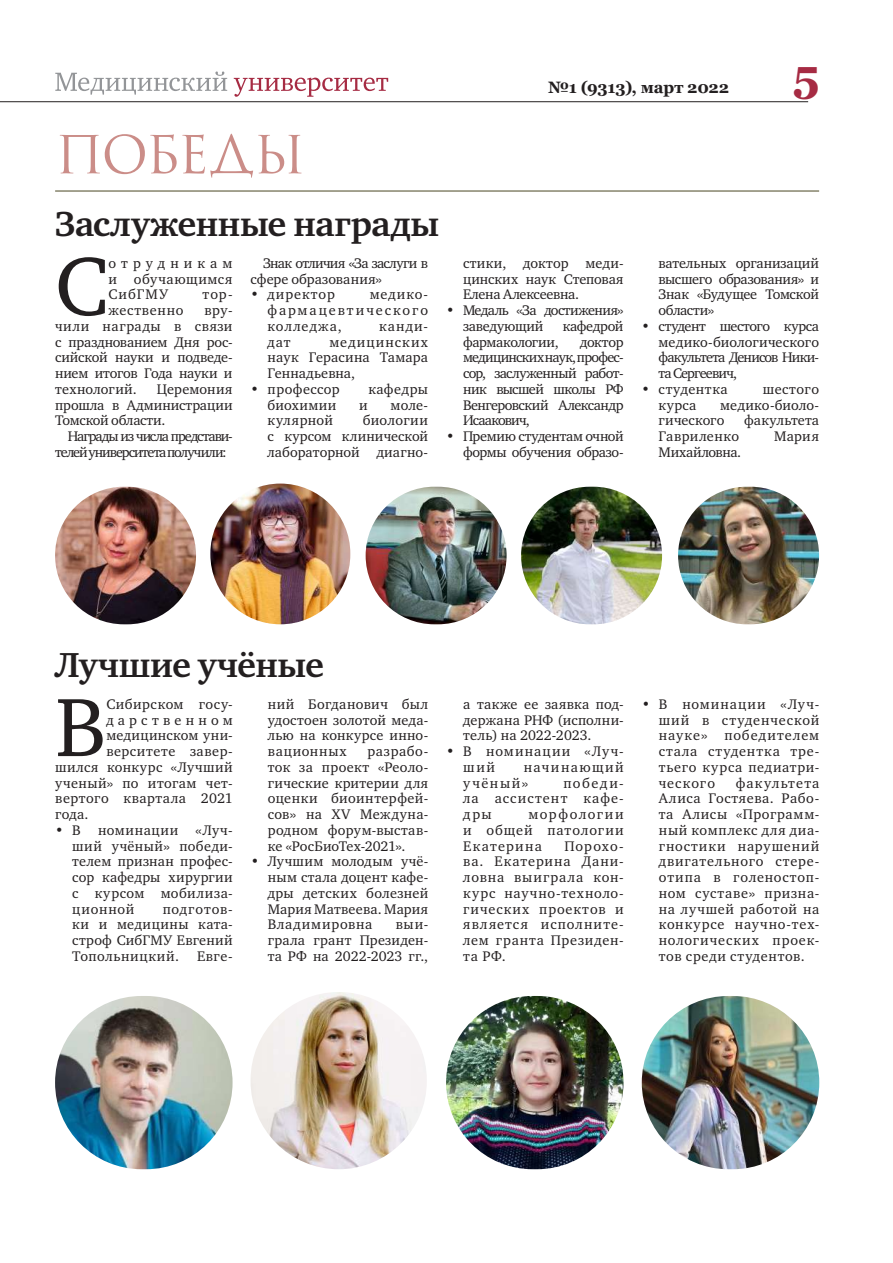
<style>
.page{position:relative;width:893px;height:1263px;background:#fff}
.page>*{position:absolute;margin:0;border:0;box-sizing:border-box;transform-origin:0 0}
.t1{font:84.6px "Charter C";color:#231f20}
.t2{font:51px "Romul";letter-spacing:-.05em;color:#cb8d88}
.t3{font:700 45px "Georgia";color:#a62b43}
.t4{font:700 35.7px "Charter C";letter-spacing:-.01em;color:#231f20}
.t5{font:700 16.5px "Georgia";letter-spacing:-.015em;color:#231f20}
.t6{font:14.25px/15.8px "Charter C";letter-spacing:.02em;color:#231f20;text-align:justify}
.t7{font:14.25px/15.8px "Charter C";letter-spacing:-.025em;color:#231f20}
.t8{font:14.25px/15.8px "Charter C";letter-spacing:-.02em;color:#231f20}
.t9{font:14.25px/15.8px "Charter C";letter-spacing:-.07em;color:#231f20}
.t10{font:14.25px/15.8px "Charter C";letter-spacing:.08em;color:#231f20}
.t11{font:14.25px "Charter C";letter-spacing:.045em;color:#231f20}
.t12{font:14.25px/15.8px "Charter C";letter-spacing:.105em;color:#231f20}
.t13{font:14.25px "Charter C";letter-spacing:.04em;color:#231f20}
.t14{font:14.25px "Charter C";letter-spacing:.295em;color:#231f20}
.t15{font:14.25px "Charter C";letter-spacing:.07em;color:#231f20}
</style>
<div class="page">
<hr style="left:0;top:101px;width:808px;height:1px;background:#231f20">
<svg style="left:234px;top:78px;width:154px;height:19px"></svg>
<svg style="left:55px;top:72px;width:172px;height:23px"></svg>
<hr style="left:55px;top:190px;width:764px;height:2px;background:#86846c">
<img style="left:251px;top:992px;width:176px;height:177px;border-radius:88px">
<img style="left:210px;top:484px;width:140px;height:140px;border-radius:70px">
<img style="left:55px;top:996px;width:178px;height:173px;border-radius:87px">
<img style="left:55px;top:487px;width:141px;height:137px;border-radius:69px">
<img style="left:642px;top:996px;width:177px;height:173px;border-radius:87px">
<img style="left:521px;top:487px;width:141px;height:137px;border-radius:69px">
<img style="left:678px;top:487px;width:141px;height:137px;border-radius:69px">
<img style="left:446px;top:996px;width:178px;height:173px;border-radius:87px">
<img style="left:366px;top:487px;width:141px;height:137px;border-radius:69px">
<h2 class="t2" style="left:55px;top:125px;width:251px">Победы</h2>
<p class="t5" style="left:548px;top:77px;width:182px">№1 (9313), март 2022</p>
<h3 class="t3" style="left:793px;top:46px;width:28px">5</h3>
<h3 class="t4" style="left:55px;top:205px;width:386px">Заслуженные награды</h3>
<h1 class="t1" style="left:55px;top:240px;width:55px">С</h1>
<p class="t6" style="left:109px;top:255px;width:125px">отрудникам и обучающимся СибГМУ</p>
<p class="t6" style="left:203px;top:287px;width:31px">тор-</p>
<p class="t6" style="left:55px;top:302px;width:179px;text-indent:149px">вру&shy;чили награды в связи с празднованием Дня рос&shy;сийской науки и подведе&shy;нием итогов Года науки и технологий.</p>
<p class="t11" style="left:109px;top:302px;width:76px">жественно</p>
<p class="t6" style="left:55px;top:381px;width:179px;text-indent:102px">Церемония прошла в Администрации Томской области.</p>
<p class="t9" style="left:55px;top:428px;width:179px;text-indent:13px">Награды из числа представи&shy;телей университета получили:</p>
<p class="t8" style="left:251px;top:255px;width:179px;text-indent:13px">Знак отличия «За заслуги в сфере образования»</p>
<p class="t15" style="left:251px;top:287px;width:86px">• директор</p>
<p class="t6" style="left:268px;top:287px;width:162px;text-indent:102px">медико&shy;фармацевтического колледжа,</p>
<p class="t6" style="left:379px;top:318px;width:50px">канди-</p>
<p class="t6" style="left:268px;top:334px;width:162px;text-indent:62px">медицинских наук Герасина Тамара Геннадьевна,</p>
<p class="t6" style="left:251px;top:381px;width:91px">• профессор</p>
<p class="t6" style="left:368px;top:381px;width:61px">кафедры</p>
<p class="t6" style="left:268px;top:397px;width:70px">биохимии</p>
<p class="t6" style="left:359px;top:397px;width:10px">и</p>
<p class="t6" style="left:391px;top:397px;width:39px">моле-</p>
<p class="t6" style="left:268px;top:413px;width:67px">кулярной</p>
<p class="t6" style="left:268px;top:334px;width:24px">дат</p>
<p class="t6" style="left:268px;top:413px;width:162px;text-indent:95px">биологии с курсом клинической лабораторной диагно-</p>
<p class="t6" style="left:463px;top:255px;width:162px">стики, доктор меди&shy;цинских наук Степовая Елена Алексеевна.</p>
<p class="t7" style="left:463px;top:302px;width:162px;text-indent:-17px">• Медаль «За достижения» заведующий</p>
<p class="t8" style="left:563px;top:318px;width:62px">кафедрой</p>
<p class="t7" style="left:463px;top:334px;width:97px">фармакологии,</p>
<p class="t6" style="left:463px;top:334px;width:162px;text-indent:117px">доктор медицинских наук, профес&shy;сор, заслуженный работ&shy;ник высшей школы РФ Венгеровский Александр Исаакович,</p>
<p class="t7" style="left:446px;top:428px;width:179px;text-align:right">• Премию студентам очной формы обучения образо-</p>
<p class="t6" style="left:659px;top:255px;width:162px">вательных организаций высшего образования» и Знак «Будущее Томской области»</p>
<p class="t6" style="left:659px;top:318px;width:162px;text-indent:-17px">• студент шестого курса медико-биологического факультета Денисов Ники&shy;та Сергеевич,</p>
<p class="t11" style="left:642px;top:381px;width:88px">• студентка</p>
<p class="t6" style="left:763px;top:381px;width:58px">шестого</p>
<p class="t6" style="left:659px;top:397px;width:39px">курса</p>
<p class="t6" style="left:659px;top:397px;width:162px;text-indent:62px">медико-биоло&shy;гического</p>
<p class="t6" style="left:744px;top:413px;width:76px">факультета</p>
<p class="t6" style="left:659px;top:428px;width:82px">Гавриленко</p>
<p class="t6" style="left:774px;top:428px;width:47px">Мария</p>
<p class="t8" style="left:659px;top:444px;width:84px">Михайловна.</p>
<h3 class="t4" style="left:55px;top:646px;width:270px">Лучшие учёные</h3>
<h1 class="t1" style="left:55px;top:681px;width:53px">В</h1>
<p class="t6" style="left:106px;top:696px;width:128px">Сибирском госу-</p>
<p class="t14" style="left:106px;top:712px;width:128px">дарственном</p>
<p class="t6" style="left:106px;top:728px;width:128px">медицинском уни-</p>
<p class="t13" style="left:106px;top:743px;width:128px">верситете завер-</p>
<p class="t6" style="left:55px;top:759px;width:179px">шился конкурс «Лучший</p>
<p class="t6" style="left:55px;top:775px;width:179px">ученый» по итогам чет-</p>
<p class="t6" style="left:55px;top:791px;width:179px">вертого квартала 2021</p>
<p class="t6" style="left:55px;top:806px;width:35px">года.</p>
<p class="t6" style="left:72px;top:822px;width:162px;text-indent:-17px">• В номинации «Луч&shy;ший учёный» победи&shy;телем признан профес&shy;сор кафедры хирургии с курсом мобилиза&shy;ционной</p>
<p class="t6" style="left:72px;top:901px;width:162px;text-indent:90px">подготов&shy;ки и медицины ката&shy;строф СибГМУ Евгений Топольницкий.</p>
<p class="t6" style="left:197px;top:948px;width:37px">Евге-</p>
<p class="t6" style="left:268px;top:696px;width:162px">ний Богданович был удостоен золотой меда&shy;лью на конкурсе инно&shy;вационных</p>
<p class="t6" style="left:268px;top:743px;width:162px;text-indent:100px">разрабо&shy;ток за проект «Реоло&shy;гические критерии для оценки биоинтерфей&shy;сов» на XV Междуна&shy;родном форум-выстав&shy;ке «РосБиоТех-2021».</p>
<p class="t6" style="left:268px;top:854px;width:162px;text-indent:-17px">• Лучшим молодым учё&shy;ным стала доцент кафе&shy;дры детских болезней Мария Матвеева. Мария Владимировна</p>
<p class="t6" style="left:268px;top:917px;width:162px;text-indent:128px">выи&shy;грала грант Президен&shy;та РФ на 2022-2023 гг.,</p>
<p class="t6" style="left:463px;top:696px;width:162px">а также ее заявка под&shy;держана РНФ (исполни&shy;тель) на 2022-2023.</p>
<p class="t10" style="left:463px;top:743px;width:162px;text-indent:-17px">• В номинации «Луч&shy;ший</p>
<p class="t12" style="left:463px;top:759px;width:162px;text-indent:60px">начинающий учёный»</p>
<p class="t6" style="left:463px;top:775px;width:162px;text-indent:100px">победи&shy;ла ассистент кафе&shy;дры</p>
<p class="t6" style="left:463px;top:806px;width:162px;text-indent:65px">морфологии и общей патологии Екатерина</p>
<p class="t6" style="left:463px;top:838px;width:162px;text-indent:101px">Порохо&shy;ва. Екатерина Дани&shy;ловна выиграла кон&shy;курс научно-техноло&shy;гических проектов и является исполните&shy;лем гранта Президен&shy;та РФ.</p>
<p class="t6" style="left:659px;top:696px;width:162px;text-indent:-17px">• В номинации «Луч&shy;ший в студенческой науке» победителем стала студентка тре&shy;тьего курса педиатри&shy;ческого</p>
<p class="t6" style="left:659px;top:775px;width:162px;text-indent:77px">факультета Алиса Гостяева. Рабо&shy;та Алисы «Программ&shy;ный комплекс для диа&shy;гностики нарушений двигательного стере&shy;отипа в голеностоп&shy;ном суставе» призна&shy;на лучшей работой на конкурсе научно-тех&shy;нологических проек&shy;тов среди студентов.</p>
</div>
